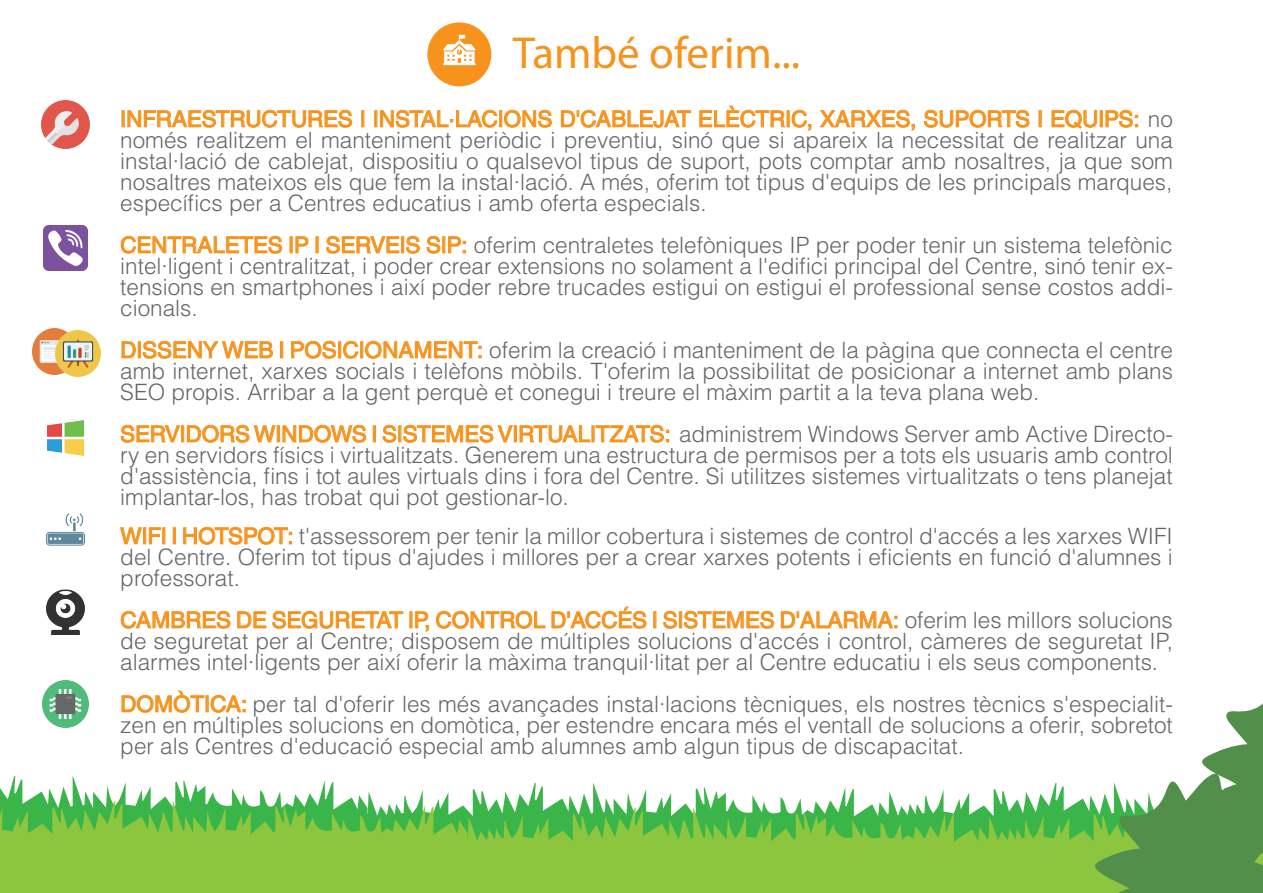
<style>
.page{position:relative;width:1263px;height:893px;background:#fff}
.page>*{position:absolute;margin:0;border:0;box-sizing:border-box;transform-origin:0 0}
.t1{font:45px "Myriad Pro";color:#f7931d}
.t2{font:300 22.5px/21px "Helvetica LT Std";color:#646666;text-align:justify}
.t3{font:22.5px "Helvetica World";color:#f7931d}
.s1{font-family:"Helvetica LT Std";font-weight:300;color:#646666}
.s2{font-family:"Helvetica World";font-weight:400;color:#f7931d}
</style>
<div class="page">
<img style="left:42px;top:101px;width:47px;height:47px">
<img style="left:43px;top:225px;width:45px;height:45px">
<img style="left:32px;top:329px;width:31px;height:46px">
<img style="left:56px;top:330px;width:44px;height:46px">
<img style="left:48px;top:420px;width:35px;height:35px">
<img style="left:47px;top:513px;width:37px;height:33px">
<img style="left:46px;top:589px;width:39px;height:46px">
<img style="left:42px;top:681px;width:47px;height:46px">
<div style="left:122px;top:110px;width:3px;height:17px;border:1px solid #f7931d"></div>
<svg style="left:127px;top:109px;width:225px;height:19px"></svg>
<svg style="left:380px;top:109px;width:118px;height:19px"></svg>
<div style="left:499px;top:110px;width:3px;height:17px;border:1px solid #f7931d"></div>
<svg style="left:504px;top:109px;width:48px;height:19px"></svg>
<svg style="left:561px;top:109px;width:130px;height:19px"></svg>
<svg style="left:699px;top:105px;width:86px;height:23px"></svg>
<div style="left:787px;top:110px;width:3px;height:17px;border:1px solid #f7931d"></div>
<svg style="left:791px;top:109px;width:21px;height:22px"></svg>
<svg style="left:819px;top:109px;width:96px;height:22px"></svg>
<svg style="left:924px;top:109px;width:106px;height:19px"></svg>
<div style="left:1039px;top:110px;width:3px;height:17px;border:1px solid #f7931d"></div>
<svg style="left:1051px;top:110px;width:46px;height:19px"></svg>
<div style="left:1100px;top:110px;width:3px;height:17px;border:1px solid #f7931d"></div>
<svg style="left:1105px;top:109px;width:33px;height:19px"></svg>
<svg style="left:121px;top:235px;width:161px;height:19px"></svg>
<div style="left:290px;top:236px;width:3px;height:17px;border:1px solid #f7931d"></div>
<svg style="left:295px;top:236px;width:14px;height:18px"></svg>
<div style="left:316px;top:236px;width:3px;height:17px;border:1px solid #f7931d"></div>
<svg style="left:326px;top:235px;width:74px;height:19px"></svg>
<div style="left:401px;top:236px;width:3px;height:17px;border:1px solid #f7931d"></div>
<svg style="left:406px;top:235px;width:14px;height:19px"></svg>
<svg style="left:426px;top:235px;width:15px;height:19px"></svg>
<svg style="left:448px;top:236px;width:18px;height:18px"></svg>
<svg style="left:121px;top:341px;width:15px;height:18px"></svg>
<div style="left:138px;top:341px;width:3px;height:17px;border:1px solid #f7931d"></div>
<svg style="left:143px;top:340px;width:130px;height:19px"></svg>
<div style="left:280px;top:341px;width:3px;height:17px;border:1px solid #f7931d"></div>
<svg style="left:291px;top:340px;width:45px;height:19px"></svg>
<div style="left:338px;top:341px;width:3px;height:17px;border:1px solid #f7931d"></div>
<svg style="left:343px;top:340px;width:16px;height:19px"></svg>
<div style="left:360px;top:341px;width:3px;height:17px;border:1px solid #f7931d"></div>
<svg style="left:365px;top:340px;width:117px;height:19px"></svg>
<svg style="left:121px;top:424px;width:59px;height:19px"></svg>
<div style="left:181px;top:425px;width:3px;height:17px;border:1px solid #f7931d"></div>
<svg style="left:187px;top:424px;width:89px;height:19px"></svg>
<div style="left:277px;top:425px;width:3px;height:17px;border:1px solid #f7931d"></div>
<svg style="left:282px;top:424px;width:84px;height:19px"></svg>
<div style="left:373px;top:425px;width:3px;height:17px;border:1px solid #f7931d"></div>
<svg style="left:382px;top:424px;width:15px;height:19px"></svg>
<svg style="left:403px;top:424px;width:110px;height:19px"></svg>
<div style="left:514px;top:425px;width:3px;height:17px;border:1px solid #f7931d"></div>
<svg style="left:519px;top:424px;width:150px;height:19px"></svg>
<svg style="left:120px;top:527px;width:22px;height:18px"></svg>
<div style="left:143px;top:527px;width:3px;height:17px;border:1px solid #f7931d"></div>
<svg style="left:149px;top:527px;width:12px;height:18px"></svg>
<div style="left:173px;top:527px;width:3px;height:17px;border:1px solid #f7931d"></div>
<svg style="left:183px;top:526px;width:109px;height:19px"></svg>
<svg style="left:121px;top:610px;width:110px;height:19px"></svg>
<svg style="left:237px;top:610px;width:167px;height:19px"></svg>
<svg style="left:415px;top:611px;width:14px;height:21px"></svg>
<svg style="left:436px;top:606px;width:211px;height:23px"></svg>
<svg style="left:663px;top:610px;width:14px;height:19px"></svg>
<div style="left:679px;top:611px;width:3px;height:17px;border:1px solid #f7931d"></div>
<svg style="left:684px;top:610px;width:90px;height:19px"></svg>
<svg style="left:781px;top:611px;width:116px;height:18px"></svg>
<svg style="left:121px;top:690px;width:125px;height:23px"></svg>
<svg style="left:472px;top:782px;width:409px;height:25px"></svg>
<svg style="left:0;top:775px;width:465px;height:118px"></svg>
<svg style="left:460px;top:807px;width:421px;height:86px;fill:#8bc63e"></svg>
<svg style="left:881px;top:703px;width:382px;height:190px"></svg>
<div style="left:427px;top:22px;width:64px;height:64px;background:#f7931d;border-radius:50%"></div>
<svg style="left:443px;top:35px;width:33px;height:30px"></svg>
<h1 class="t1" style="left:513px;top:25px;width:289px">També oferim...</h1>
<p class="t3" style="left:120px;top:106px;width:1054px">INFRAESTRUCTURES I INSTAL·LACIONS D'CABLEJAT ELÈCTRIC, XARXES, SUPORTS I EQUIPS: <span class="s1">no</span></p>
<p class="t2" style="left:120px;top:129px;width:1054px">només realitzem el manteniment periòdic i preventiu, sinó que si apareix la necessitat de realitzar una instal·lació de cablejat, dispositiu o qualsevol tipus de suport, pots comptar amb nosaltres, ja que som nosaltres mateixos els que fem la instal·lació. A més, oferim tot tipus d'equips de les principals marques, específics per a Centres educatius i amb oferta especials.</p>
<p class="t2" style="left:120px;top:234px;width:1054px"><span class="s2">CENTRALETES IP I SERVEIS SIP:</span> oferim centraletes telefòniques IP per poder tenir un sistema telefònic intel·ligent i centralitzat, i poder crear extensions no solament a l'edifici principal del Centre, sinó tenir ex&shy;tensions en smartphones i així poder rebre trucades estigui on estigui el professional sense costos addi&shy;cionals.</p>
<p class="t2" style="left:120px;top:339px;width:1054px"><span class="s2">DISSENY WEB I POSICIONAMENT:</span> oferim la creació i manteniment de la pàgina que connecta el centre amb internet, xarxes socials i telèfons mòbils. T'oferim la possibilitat de posicionar a internet amb plans SEO propis. Arribar a la gent perquè et conegui i treure el màxim partit a la teva plana web.</p>
<p class="t2" style="left:120px;top:423px;width:1054px"><span class="s2">SERVIDORS WINDOWS I SISTEMES VIRTUALITZATS:</span> administrem Windows Server amb Active Directo&shy;ry en servidors físics i virtualitzats. Generem una estructura de permisos per a tots els usuaris amb control d'assistència, fins i tot aules virtuals dins i fora del Centre. Si utilitzes sistemes virtualitzats o tens planejat implantar-los, has trobat qui pot gestionar-lo.</p>
<p class="t2" style="left:120px;top:525px;width:1054px"><span class="s2">WIFI I HOTSPOT:</span> t'assessorem per tenir la millor cobertura i sistemes de control d'accés a les xarxes WIFI del Centre. Oferim tot tipus d'ajudes i millores per a crear xarxes potents i eficients en funció d'alumnes i professorat.</p>
<p class="t3" style="left:120px;top:607px;width:1054px">CAMBRES DE SEGURETAT IP, CONTROL D'ACCÉS I SISTEMES D'ALARMA: <span class="s1">oferim les millors solucions</span></p>
<p class="t2" style="left:120px;top:630px;width:1054px">de seguretat per al Centre; disposem de múltiples solucions d'accés i control, càmeres de seguretat IP, alarmes intel·ligents per així oferir la màxima tranquil·litat per al Centre educatiu i els seus components.</p>
<p class="t2" style="left:120px;top:693px;width:1054px"><span class="s2">DOMÒTICA:</span> per tal d'oferir les més avançades instal·lacions tècniques, els nostres tècnics s'especialit&shy;zen en múltiples solucions en domòtica, per estendre encara més el ventall de solucions a oferir, sobretot per als Centres d'educació especial amb alumnes amb algun tipus de discapacitat.</p>
</div>
